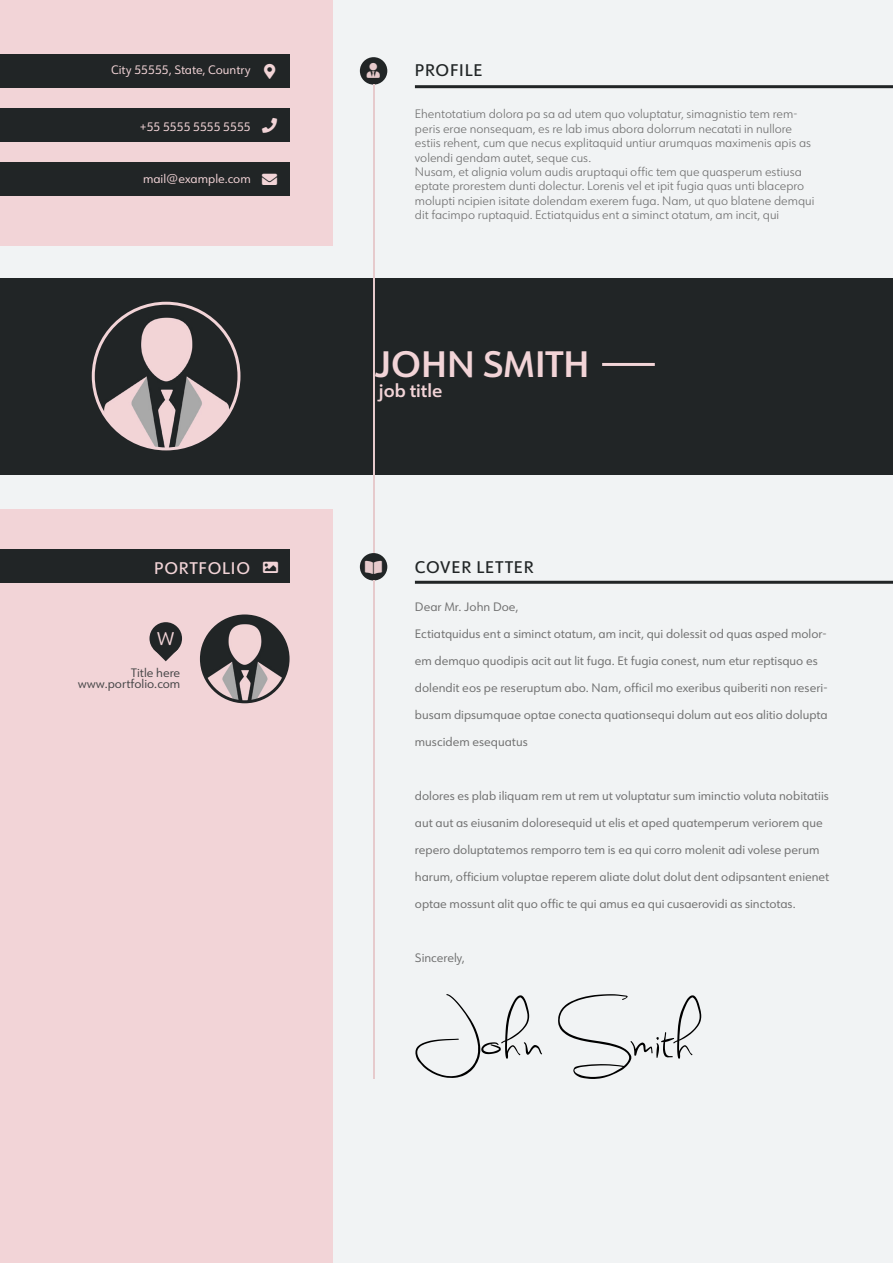
<style>
.page{position:relative;width:893px;height:1263px;background:#f1f3f4}
.page>*{position:absolute;margin:0;border:0;box-sizing:border-box;transform-origin:0 0}
.t1{font:72px "Sweetly Broken";color:#000}
.t2{font:600 36px "URW Form";color:#f2d4d7}
.t3{font:600 18px "URW Form";color:#f2d4d7}
.t4{font:18px "URW Form";color:#f2d4d7}
.t5{font:500 16.5px "URW Form";letter-spacing:.05em;color:#212526}
.t6{font:500 16.5px "URW Form";letter-spacing:.05em;color:#f2d4d7}
.t7{font:12px "URW Form";color:#717171}
.t8{font:300 12px/14.4px "URW Form";color:#717171}
.t9{font:12px "URW Form";color:#f2d4d7}
.t10{font:12px/11.4px "URW Form";color:#474748;text-align:right}
</style>
<div class="page">
<div style="left:360px;top:57px;width:27px;height:28px;background:#212526;border-radius:50%"></div>
<div style="left:0;top:0;width:332px;height:1263px;background:#f2d4d7"></div>
<div style="left:1px;top:246px;width:892px;height:263px;background:#f1f3f4"></div>
<div style="left:0;top:278px;width:893px;height:196px;background:#212526"></div>
<div style="left:0;top:54px;width:290px;height:33px;background:#212526"></div>
<div style="left:0;top:108px;width:290px;height:34px;background:#212526"></div>
<div style="left:0;top:163px;width:290px;height:33px;background:#212526"></div>
<img style="left:93px;top:303px;width:146px;height:146px;border-radius:73px">
<div style="left:92px;top:302px;width:148px;height:148px;border:3px solid #f2d4d7;border-radius:50%"></div>
<hr style="left:373px;top:85px;width:1px;height:468px;background:#e6cacc">
<div style="left:360px;top:553px;width:27px;height:27px;background:#212526;border-radius:50%"></div>
<hr style="left:415px;top:581px;width:478px;height:3px;background:#212526">
<hr style="left:415px;top:85px;width:478px;height:3px;background:#212526">
<hr style="left:602px;top:363px;width:53px;height:3px;background:#f2d4d7">
<hr style="left:373px;top:580px;width:1px;height:499px;background:#e6cacc">
<div style="left:0;top:550px;width:290px;height:33px;background:#212526"></div>
<img style="left:201px;top:616px;width:87px;height:86px;border-radius:43px">
<div style="left:200px;top:614px;width:90px;height:89px;border:3px solid #212526;border-radius:50%"></div>
<svg style="left:156px;top:652px;width:19px;height:9px"></svg>
<div style="left:149px;top:622px;width:33px;height:33px;background:#212526;border-radius:50%"></div>
<p class="t9" style="left:111px;top:62px;width:141px">City 55555, State, Country</p>
<p class="t9" style="left:140px;top:118px;width:112px">+55 5555 5555 5555</p>
<p class="t9" style="left:143px;top:171px;width:109px">mail@example.com</p>
<h3 class="t5" style="left:415px;top:59px;width:69px">PROFILE</h3>
<p class="t8" style="left:415px;top:107px;width:401px">Ehentotatium dolora pa sa ad utem quo voluptatur, simagnistio tem rem&shy;peris erae nonsequam, es re lab imus abora dolorrum necatati in nullore estiis rehent, cum que necus explitaquid untiur arumquas maximenis apis as volendi gendam autet, seque cus.<br>Nusam, et alignia volum audis aruptaqui offic tem que quasperum estiusa eptate prorestem dunti dolectur. Lorenis vel et ipit fugia quas unti blacepro molupti ncipien isitate dolendam exerem fuga. Nam, ut quo blatene demqui dit facimpo ruptaquid. Ectiatquidus ent a siminct otatum, am incit, qui</p>
<h2 class="t2" style="left:374px;top:339px;width:217px">JOHN SMITH</h2>
<h3 class="t3" style="left:379px;top:378px;width:65px">job title</h3>
<h3 class="t6" style="left:154px;top:557px;width:98px">PORTFOLIO</h3>
<h3 class="t5" style="left:415px;top:556px;width:120px">COVER LETTER</h3>
<h3 class="t4" style="left:157px;top:627px;width:19px">W</h3>
<p class="t10" style="left:78px;top:666px;width:104px">Title here www.portfolio.com</p>
<p class="t7" style="left:415px;top:599px;width:105px">Dear Mr. John Doe,</p>
<p class="t7" style="left:415px;top:626px;width:413px">Ectiatquidus ent a siminct otatum, am incit, qui dolessit od quas asped molor-</p>
<p class="t7" style="left:415px;top:653px;width:404px">em demquo quodipis acit aut lit fuga. Et fugia conest, num etur reptisquo es</p>
<p class="t7" style="left:415px;top:680px;width:414px">dolendit eos pe reseruptum abo. Nam, officil mo exeribus quiberiti non reseri-</p>
<p class="t7" style="left:415px;top:707px;width:414px">busam dipsumquae optae conecta quationsequi dolum aut eos alitio dolupta</p>
<p class="t7" style="left:415px;top:734px;width:114px">muscidem esequatus</p>
<p class="t7" style="left:415px;top:788px;width:415px">dolores es plab iliquam rem ut rem ut voluptatur sum iminctio voluta nobitatiis</p>
<p class="t7" style="left:415px;top:815px;width:409px">aut aut as eiusanim doloresequid ut elis et aped quatemperum veriorem que</p>
<p class="t7" style="left:415px;top:842px;width:406px">repero doluptatemos remporro tem is ea qui corro molenit adi volese perum</p>
<p class="t7" style="left:415px;top:869px;width:416px">harum, officium voluptae reperem aliate dolut dolut dent odipsantent enienet</p>
<p class="t7" style="left:415px;top:896px;width:382px">optae mossunt alit quo offic te qui amus ea qui cusaerovidi as sinctotas.</p>
<p class="t7" style="left:415px;top:950px;width:52px">Sincerely,</p>
<h1 class="t1" style="left:415px;top:988px;width:281px">John Smith</h1>
</div>
